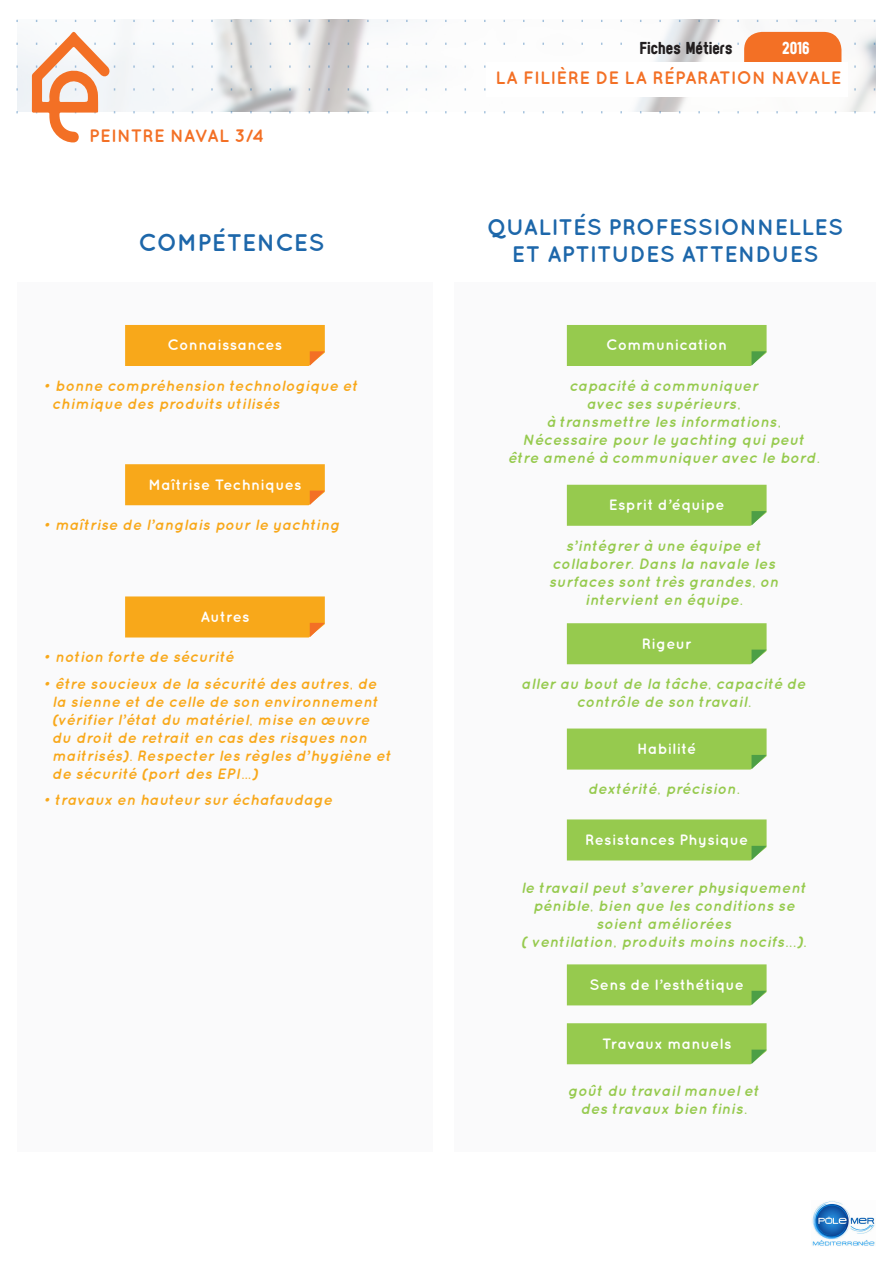
<style>
.page{position:relative;width:893px;height:1263px;background:#fff}
.page>*{position:absolute;margin:0;border:0;box-sizing:border-box;transform-origin:0 0}
.t1{font:700 24px "Quicksand";letter-spacing:.005em;color:#1d67aa}
.t2{font:700 22.5px "Quicksand";letter-spacing:.005em;color:#1d67aa}
.t3{font:700 18px "Quicksand";letter-spacing:.015em;color:#f37025}
.t4{font:18px "Sugo";color:#231f20}
.t5{font:18px "Sugo";color:#fff}
.t6{font:italic 700 15px/18px "Quicksand";letter-spacing:.01em;color:#96ca4e;text-align:center}
.t7{font:italic 700 15px/18px "Quicksand";letter-spacing:.015em;color:#f8a81a}
.t8{font:700 15px "Quicksand";letter-spacing:.015em;color:#fff}
.s1{font-weight:400}
</style>
<div class="page">
<div style="left:454px;top:282px;width:422px;height:869px;background:#fafafb"></div>
<svg style="left:16px;top:20px;width:860px;height:2px"></svg>
<svg style="left:16px;top:32px;width:860px;height:111px"></svg>
<div style="left:17px;top:282px;width:416px;height:869px;background:#fafafb"></div>
<div style="left:125px;top:464px;width:200px;height:41px;background:#f8a81a"></div>
<div style="left:125px;top:596px;width:200px;height:41px;background:#f8a81a"></div>
<div style="left:125px;top:325px;width:200px;height:41px;background:#f8a81a"></div>
<div style="left:567px;top:485px;width:200px;height:41px;background:#96ca4e"></div>
<div style="left:567px;top:819px;width:200px;height:41px;background:#96ca4e"></div>
<div style="left:567px;top:623px;width:200px;height:41px;background:#96ca4e"></div>
<div style="left:567px;top:964px;width:200px;height:41px;background:#96ca4e"></div>
<div style="left:567px;top:1023px;width:200px;height:41px;background:#96ca4e"></div>
<div style="left:567px;top:728px;width:200px;height:41px;background:#96ca4e"></div>
<div style="left:567px;top:325px;width:200px;height:41px;background:#96ca4e"></div>
<img style="left:812px;top:1201px;width:63px;height:45px">
<p class="t3" style="left:89px;top:125px;width:176px">PEINTRE NAVAL 3/4</p>
<p class="t1" style="left:138px;top:228px;width:187px">COMPÉTENCES</p>
<p class="t8" style="left:168px;top:336px;width:116px">Connaissances</p>
<p class="t7" style="left:52px;top:376px;width:308px;text-indent:-9px"><span class="s1">•</span> bonne compréhension technologique et chimique des produits utilisés</p>
<p class="t8" style="left:148px;top:475px;width:154px">Maîtrise Techniques</p>
<p class="t7" style="left:44px;top:515px;width:298px"><span class="s1">•</span> maîtrise de l’anglais pour le yachting</p>
<p class="t8" style="left:200px;top:608px;width:50px">Autres</p>
<p class="t7" style="left:44px;top:648px;width:192px"><span class="s1">•</span> notion forte de sécurité</p>
<p class="t7" style="left:52px;top:674px;width:341px;text-indent:-9px"><span class="s1">•</span> être soucieux de la sécurité des autres, de la sienne et de celle de son environnement (vérifier l’état du matériel, mise en œuvre du droit de retrait en cas des risques non maitrisés). Respecter les règles d’hygiène et de sécurité (port des EPI…)</p>
<p class="t7" style="left:44px;top:791px;width:290px"><span class="s1">•</span> travaux en hauteur sur échafaudage</p>
<p class="t4" style="left:640px;top:37px;width:94px">Fiches Métiers</p>
<p class="t5" style="left:782px;top:37px;width:29px">2016</p>
<p class="t3" style="left:495px;top:67px;width:348px">LA FILIÈRE DE LA RÉPARATION NAVALE</p>
<p class="t2" style="left:487px;top:214px;width:357px">QUALITÉS PROFESSIONNELLES</p>
<p class="t2" style="left:512px;top:241px;width:308px">ET APTITUDES ATTENDUES</p>
<p class="t8" style="left:606px;top:336px;width:122px">Communication</p>
<p class="t6" style="left:569px;top:376px;width:191px">capacité à communiquer</p>
<p class="t6" style="left:587px;top:394px;width:155px">avec ses supérieurs,</p>
<p class="t6" style="left:547px;top:412px;width:236px">à transmettre les informations,</p>
<p class="t6" style="left:508px;top:430px;width:313px">Nécessaire pour le yachting qui peut être amené à communiquer avec le bord.</p>
<p class="t8" style="left:609px;top:496px;width:117px">Esprit d’équipe</p>
<p class="t6" style="left:549px;top:536px;width:231px">s’intégrer à une équipe et collaborer. Dans la navale les surfaces sont très grandes, on intervient en équipe.</p>
<p class="t8" style="left:642px;top:634px;width:51px">Rigeur</p>
<p class="t6" style="left:522px;top:674px;width:286px">aller au bout de la tâche, capacité de contrôle de son travail.</p>
<p class="t8" style="left:637px;top:740px;width:61px">Habilité</p>
<p class="t6" style="left:588px;top:780px;width:153px">dextérité, précision.</p>
<p class="t8" style="left:585px;top:831px;width:165px">Resistances Physique</p>
<p class="t6" style="left:521px;top:878px;width:287px">le travail peut s’averer physiquement pénible, bien que les conditions se soient améliorées</p>
<p class="t6" style="left:521px;top:932px;width:287px">( ventilation, produits moins nocifs...).</p>
<p class="t8" style="left:589px;top:976px;width:156px">Sens de l’esthétique</p>
<p class="t8" style="left:602px;top:1034px;width:131px">Travaux manuels</p>
<p class="t6" style="left:568px;top:1082px;width:193px">goût du travail manuel et des travaux bien finis.</p>
</div>
